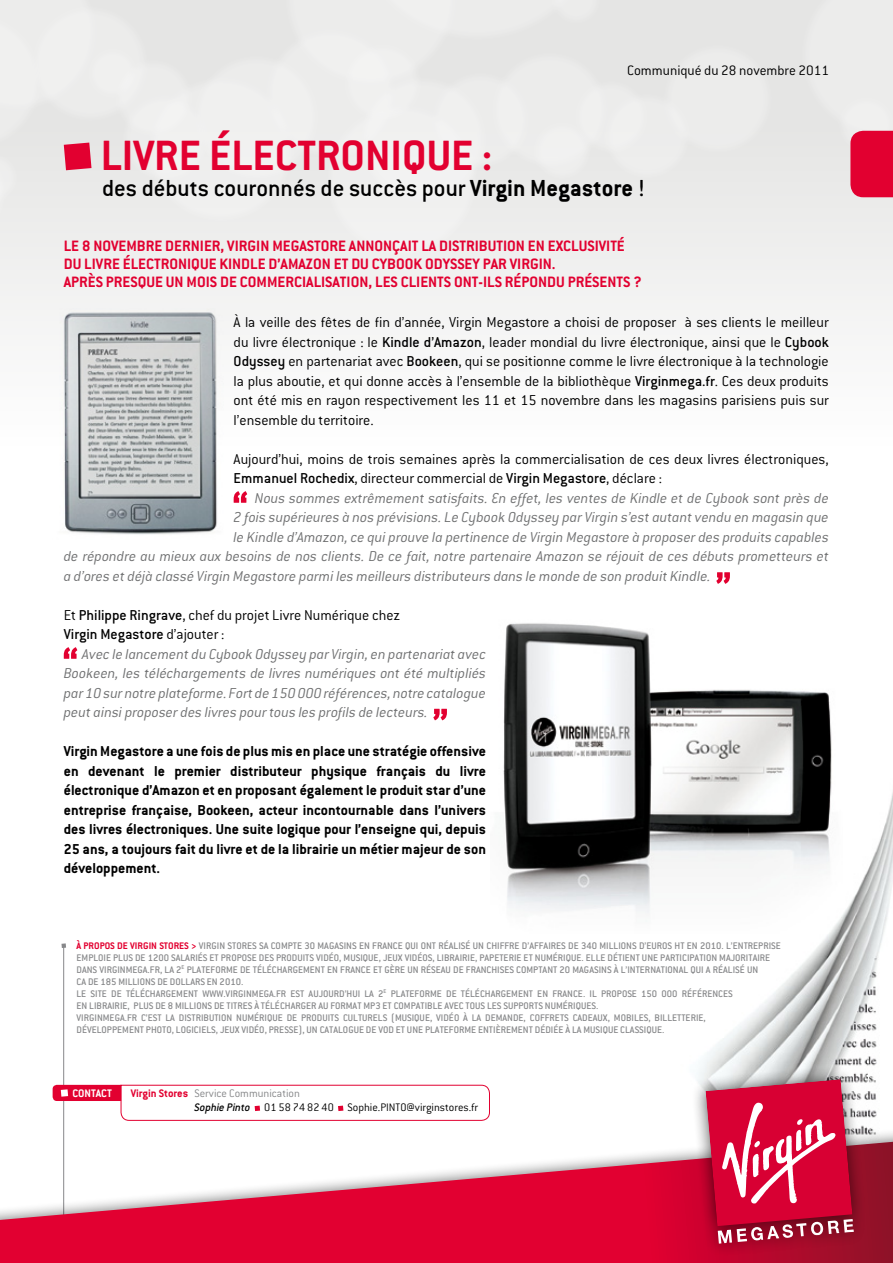
<style>
.page{position:relative;width:893px;height:1263px;background:#fff}
.page>*{position:absolute;margin:0;border:0;box-sizing:border-box;transform-origin:0 0}
.t1{font:700 46.5px "Conduit ITC";color:#e20030}
.t2{font:500 25.5px "Conduit ITC";color:#000}
.t3{font:700 16.5px/18px "Conduit ITC";color:#e20030}
.t4{font:italic 300 15.75px/19.5px "Conduit ITC";color:#707172;text-align:justify}
.t5{font:300 15.75px/19.5px "Conduit ITC";color:#000}
.t6{font:700 15.75px/19.5px "Conduit ITC";color:#000;text-align:justify}
.t7{font:300 15px "Conduit ITC";color:#000}
.t8{font:300 12px/14.4px "Conduit ITC";color:#000}
.t9{font:700 12px "Conduit ITC";color:#fff}
.t10{font:500 10.5px/12px "Conduit ITC";color:#87888a}
.t11{font:700 10.5px "Conduit ITC";color:#e20030}
.s1{font-weight:700}
.s2{font-weight:500}
.s3{font-weight:500;color:#87888a}
.s4{font-weight:700;color:#e20030}
.s5{color:#87888a}
.s6{font-weight:500;font-style:italic}
</style>
<div class="page">
<hr style="left:63px;top:946px;width:1px;height:317px;background:#87888a">
<img style="left:434px;top:708px;width:459px;height:410px">
<div style="left:0;top:1126px;width:893px;height:137px;background:#fff"></div>
<svg style="left:0;top:1138px;width:893px;height:125px"></svg>
<svg style="left:689px;top:1062px;width:182px;height:198px;background:#cc4463"></svg>
<div style="left:0;top:0;width:893px;height:568px;background:linear-gradient(to bottom,#e0e0df,#fff)"></div>
<div style="left:798px;top:0;width:95px;height:142px;background:#ececeb"></div>
<div style="left:660px;top:41px;width:115px;height:116px;background:#e6e6e5"></div>
<div style="left:672px;top:53px;width:91px;height:92px;background:#ececeb;border-radius:50%"></div>
<div style="left:0;top:144px;width:9px;height:102px;background:#ededec"></div>
<div style="left:263px;top:26px;width:135px;height:135px;background:#e5e5e4"></div>
<div style="left:275px;top:38px;width:111px;height:111px;background:#ececeb;border-radius:50%"></div>
<div style="left:489px;top:49px;width:122px;height:121px;background:#ececeb"></div>
<div style="left:30px;top:3px;width:121px;height:122px;background:#e5e5e4"></div>
<div style="left:41px;top:15px;width:98px;height:98px;background:#ececeb;border-radius:50%"></div>
<div style="left:602px;top:90px;width:91px;height:92px;background:#ececeb"></div>
<div style="left:119px;top:93px;width:92px;height:91px;background:#e9e9e8"></div>
<div style="left:131px;top:104px;width:68px;height:68px;background:#ededec;border-radius:50%"></div>
<div style="left:145px;top:74px;width:152px;height:152px;background:#ececeb"></div>
<div style="left:157px;top:86px;width:128px;height:128px;background:#f0f0ef;border-radius:50%"></div>
<div style="left:323px;top:102px;width:158px;height:158px;background:#efefee"></div>
<div style="left:572px;top:78px;width:79px;height:78px;background:#ececeb"></div>
<div style="left:584px;top:89px;width:55px;height:56px;background:#f0f0ef;border-radius:50%"></div>
<div style="left:191px;top:52px;width:131px;height:130px;background:#f0f0ef"></div>
<div style="left:282px;top:0;width:177px;height:88px;background:#ececeb"></div>
<div style="left:348px;top:0;width:258px;height:44px;background:#e5e5e4"></div>
<svg style="left:348px;top:0;width:246px;height:74px"></svg>
<div style="left:0;top:150px;width:22px;height:56px;background:#ebebea"></div>
<div style="left:85px;top:46px;width:56px;height:55px;background:#eeeeed"></div>
<div style="left:530px;top:119px;width:64px;height:64px;background:#ececeb"></div>
<div style="left:542px;top:131px;width:41px;height:40px;background:#f1f1f0;border-radius:50%"></div>
<div style="left:357px;top:74px;width:132px;height:132px;background:#f0f0f0"></div>
<div style="left:341px;top:41px;width:83px;height:84px;background:#f0f0ef"></div>
<div style="left:113px;top:56px;width:83px;height:84px;background:#ededed"></div>
<svg style="left:234px;top:491px;width:13px;height:12px"></svg>
<svg style="left:716px;top:572px;width:14px;height:12px"></svg>
<svg style="left:64px;top:647px;width:13px;height:12px"></svg>
<svg style="left:433px;top:709px;width:14px;height:11px"></svg>
<div style="left:0;top:0;width:91px;height:193px;background:#ececeb"></div>
<svg style="left:810px;top:103px;width:83px;height:94px"></svg>
<img style="left:490px;top:623px;width:353px;height:311px">
<img style="left:53px;top:308px;width:172px;height:231px">
<svg style="left:61px;top:943px;width:5px;height:5px"></svg>
<svg style="left:53px;top:1084px;width:437px;height:37px"></svg>
<h3 class="t7" style="left:627px;top:62px;width:204px">Communiqué du 28 novembre 2011</h3>
<h1 class="t1" style="left:101px;top:129px;width:393px">Livre électronique :</h1>
<h2 class="t2" style="left:102px;top:173px;width:544px">DES DÉBUTS COURONNÉS DE SUCCÈS POUR <span class="s1">Virgin Megastore</span> !</h2>
<p class="t3" style="left:64px;top:236px;width:579px">Le 8 novembre dernier, Virgin Megastore annonçait la distribution en exclusivité du livre électronique Kindle d’Amazon et du Cybook Odyssey par Virgin.<br>Après presque un mois de commercialisation, les clients ont-ils répondu présents ?</p>
<p class="t5" style="left:234px;top:313px;width:597px;text-align:justify">À la veille des fêtes de fin d’année, Virgin Megastore a choisi de proposer à ses clients le meilleur du livre électronique : le <span class="s2">KINDLE D’AMAZON</span>, leader mondial du livre électronique, ainsi que le <span class="s2">CYBOOK ODYSSEY</span> en partenariat avec <span class="s2">BOOKEEN</span>, qui se positionne comme le livre électronique à la technologie la plus aboutie, et qui donne accès à l’ensemble de la bibliothèque <span class="s2">VIRGINMEGA.FR</span>. Ces deux produits ont été mis en rayon respectivement les 11 et 15 novembre dans les magasins parisiens puis sur l’ensemble du territoire.</p>
<h3 class="t5" style="left:234px;top:449px;width:597px">Aujourd’hui, moins de trois semaines après la commercialisation de ces deux livres électroniques,<br><span class="s2">EMMANUEL ROCHEDIX</span>, directeur commercial de <span class="s2">VIRGIN MEGASTORE</span>, déclare :</h3>
<h3 class="t4" style="left:255px;top:488px;width:575px">Nous sommes extrêmement satisfaits. En effet, les ventes de Kindle et de Cybook sont près de</h3>
<h3 class="t4" style="left:234px;top:508px;width:597px">2 fois supérieures à nos prévisions. Le Cybook Odyssey par Virgin s’est autant vendu en magasin que</h3>
<h3 class="t4" style="left:234px;top:527px;width:597px">le Kindle d’Amazon, ce qui prouve la pertinence de Virgin Megastore à proposer des produits capables</h3>
<h3 class="t4" style="left:64px;top:547px;width:767px">de répondre au mieux aux besoins de nos clients. De ce fait, notre partenaire Amazon se réjouit de ces débuts prometteurs et</h3>
<h3 class="t4" style="left:64px;top:566px;width:649px">a d’ores et déjà classé Virgin Megastore parmi les meilleurs distributeurs dans le monde de son produit Kindle.</h3>
<h3 class="t5" style="left:64px;top:605px;width:338px">Et <span class="s2">PHILIPPE RINGRAVE</span>, chef du projet Livre Numérique chez<br><span class="s2">VIRGIN MEGASTORE</span> d’ajouter :</h3>
<p class="t4" style="left:64px;top:644px;width:424px;text-indent:18px">Avec le lancement du Cybook Odyssey par Virgin, en partenariat avec Bookeen, les téléchargements de livres numériques ont été multipliés par 10 sur notre plateforme. Fort de 150 000 références, notre catalogue peut ainsi proposer des livres pour tous les profils de lecteurs.</p>
<p class="t6" style="left:64px;top:741px;width:424px">Virgin Megastore a une fois de plus mis en place une stratégie offensive en devenant le premier distributeur physique français du livre électronique d’Amazon et en proposant également le produit star d’une entreprise française, Bookeen, acteur incontournable dans l’univers des livres électroniques. Une suite logique pour l’enseigne qui, depuis 25 ans, a toujours fait du livre et de la librairie un métier majeur de son développement.</p>
<p class="t11" style="left:77px;top:939px;width:166px">À propos de Virgin Stores &gt; <span class="s3">VIRGIN STORES</span></p>
<p class="t10" style="left:259px;top:939px;width:19px">SA COMP</p>
<p class="t10" style="left:293px;top:939px;width:213px">TE 30 MAGASINS EN FRANCE QUI ONT RÉALISÉ UN CHIFFRE</p>
<p class="t10" style="left:522px;top:939px;width:14px">D’AFFA</p>
<p class="t10" style="left:548px;top:939px;width:206px">IRES DE 340 MILLIONS D’EUROS HT EN 2010. L’ENTREPR</p>
<p class="t10" style="left:769px;top:939px;width:8px">ISE</p>
<p class="t10" style="left:77px;top:951px;width:151px">EMPLOIE PLUS DE 1200 SALARIÉS ET PROPOSE</p>
<p class="t10" style="left:259px;top:951px;width:467px">DES PRODUITS VIDÉO, MUSIQUE, JEUX VIDÉOS, LIBRAIRIE, PAPETERIE ET NUMÉRIQUE. ELLE DÉTIENT UNE PARTICIPATION MAJOR</p>
<p class="t10" style="left:746px;top:951px;width:20px">ITAIRE</p>
<p class="t10" style="left:77px;top:963px;width:136px">DANS VIRGINMEGA.FR, LA 2<sup>E</sup> PLATEFORME</p>
<p class="t10" style="left:240px;top:963px;width:283px">DE TÉLÉCHARGEMENT EN FRANCE ET GÈRE UN RÉSEAU DE FRANCHISES COMP</p>
<p class="t10" style="left:538px;top:963px;width:221px">TANT 20 MAGASINS À L’INTERNATIONAL QUI A RÉALISÉ UN</p>
<p class="t10" style="left:77px;top:975px;width:340px">CA DE 185 MILLIONS DE DOLLARS EN 2010.<br>LE SITE DE TÉLÉCHARGEMENT WWW.VIRGINMEGA.FR EST AUJOURD’HUI LA 2<sup>E</sup> PLATEFORME</p>
<p class="t10" style="left:446px;top:987px;width:161px">DE TÉLÉCHARGEMENT EN FRANCE. IL PROPOSE</p>
<p class="t10" style="left:641px;top:987px;width:83px">150 000 RÉFÉRENCES</p>
<p class="t10" style="left:77px;top:999px;width:261px">EN LIBRAIRIE, PLUS DE 8 M ILLIONS DE TITRES À TÉLÉCHARGER AU FORMA</p>
<p class="t10" style="left:357px;top:999px;width:43px">T MP3 ET COMPA</p>
<p class="t10" style="left:421px;top:999px;width:30px">TIBLE AVEC</p>
<p class="t10" style="left:466px;top:999px;width:54px">TOUS LES SUPPOR</p>
<p class="t10" style="left:77px;top:999px;width:523px;text-indent:458px">TS NUMÉRIQUES.<br>VIRGINMEGA.FR C’EST LA DISTRIBUTION NUMÉRIQUE DE PRODUITS CULTURELS (MUSIQUE, VIDÉO À LA DEMANDE, COFFRE</p>
<p class="t10" style="left:560px;top:1011px;width:147px">TS CADEAUX, MOB ILES, BILLETTERIE,</p>
<p class="t10" style="left:77px;top:1023px;width:32px">DÉVELOPPEME</p>
<p class="t10" style="left:134px;top:1023px;width:141px">NT PHOTO, LOGICIELS, JEUX VIDÉO, PRESSE</p>
<p class="t10" style="left:299px;top:1023px;width:152px">), UN CATALOGUE DE VOD ET UNE PLATEFORME</p>
<p class="t10" style="left:478px;top:1023px;width:29px">ENTIÈREME</p>
<p class="t10" style="left:523px;top:1023px;width:143px">NT DÉDIÉE À LA MUSIQUE CLASSIQUE.</p>
<p class="t9" style="left:72px;top:1086px;width:7px">CONTACT</p>
<p class="t8" style="left:195px;top:1086px;width:285px;text-indent:-64px"><span class="s4">Virgin Stores</span> <span class="s5">Service Communication<br></span><span class="s6">Sophie Pinto</span> 01 58 74 82 40 Sophie.PINTO@virginstores.fr</p>
</div>
